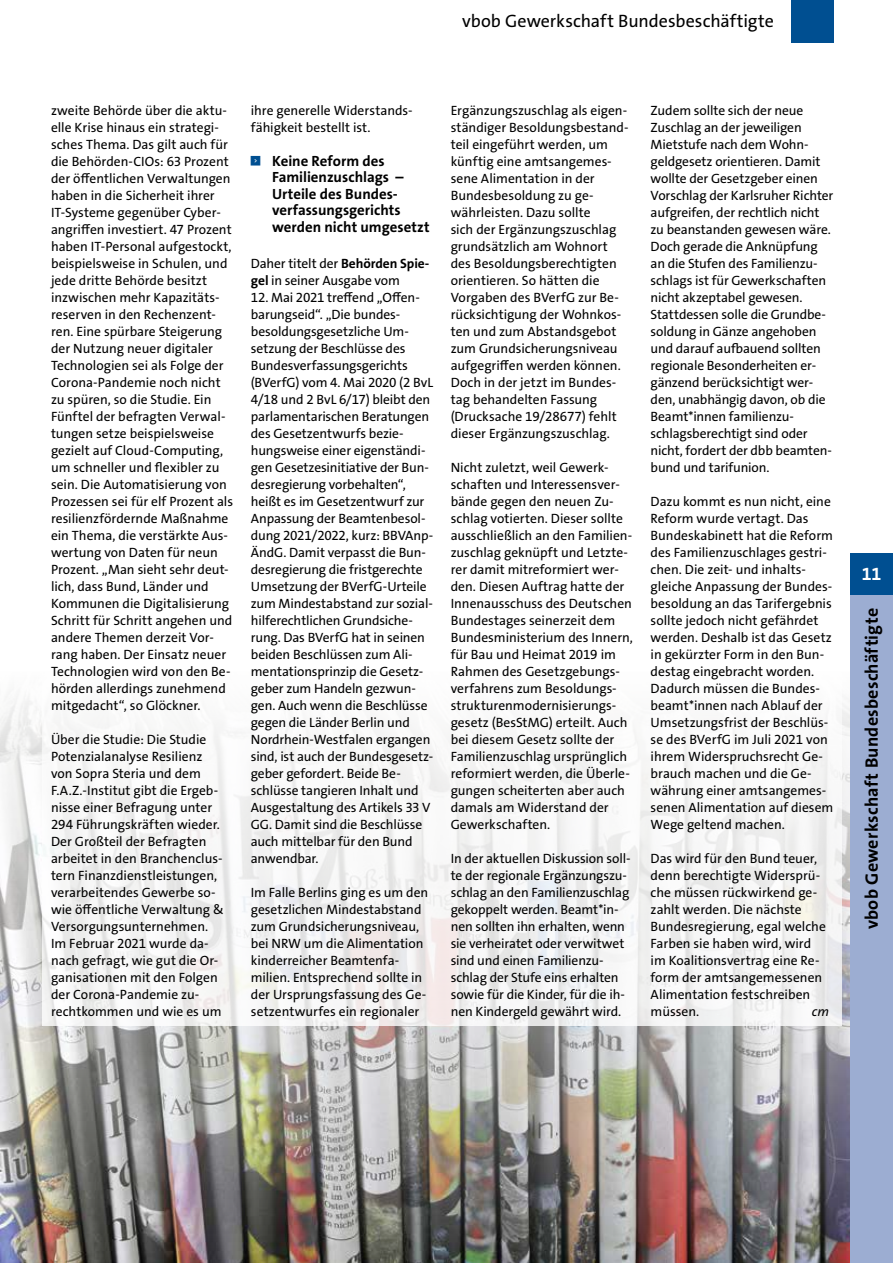
<style>
.page{position:relative;width:893px;height:1263px;background:#fff}
.page>*{position:absolute;margin:0;border:0;box-sizing:border-box;transform-origin:0 0}
.t1{font:700 18px "The Sans Os F";letter-spacing:.015em;color:#000}
.t2{font:18px "The Sans Os F";color:#000}
.t3{font:700 18px "The Sans Os F";color:#fff}
.t4{font:700 14.85px/16.5px "The Sans Os F";color:#000}
.Grundtext{font:13.5px/17px "The Sans Os F";letter-spacing:-.005em;color:#000}
.Grundtext-2{font:italic 13.5px "The Sans Os F";color:#000}
.t5{font:6.15px "Top Numbers";color:#004f91}
.s1{font-weight:700}
</style>
<div class="page">
<img style="left:0;top:698px;width:850px;height:565px">
<div style="left:43px;top:106px;width:799px;height:920px;background:#fff"></div>
<div style="left:850px;top:553px;width:43px;height:42px;background:#004f91"></div>
<div style="left:850px;top:595px;width:43px;height:668px;background:#9cadd2"></div>
<div style="left:791px;top:0;width:42px;height:43px;background:#004f91"></div>
<h1 class="t2" style="left:462px;top:10px;width:313px">vbob Gewerkschaft Bundesbeschäftigte</h1>
<p class="Grundtext" style="left:51px;top:102px;width:184px">zweite Behörde über die aktu&shy;elle Krise hinaus ein strategi&shy;sches Thema. Das gilt auch für die Behörden-CIOs: 63 Prozent der öffentlichen Verwaltungen haben in die Sicherheit ihrer<br>IT-Systeme gegenüber Cyber&shy;angriffen investiert. 47 Prozent haben IT-Personal aufgestockt, beispielsweise in Schulen, und jede dritte Behörde besitzt inzwischen mehr Kapazitäts&shy;reserven in den Rechenzent&shy;ren. Eine spürbare Steigerung der Nutzung neuer digitaler<br>Technologien sei als Folge der<br>Corona-Pandemie noch nicht zu spüren, so die Studie. Ein<br>Fünftel der befragten Verwal&shy;tungen setze beispielsweise gezielt auf Cloud-Computing, um schneller und flexibler zu sein. Die Automatisierung von<br>Prozessen sei für elf Prozent als resilienzfördernde Maßnahme ein Thema, die verstärkte Aus&shy;wertung von Daten für neun<br>Prozent. „Man sieht sehr deut&shy;lich, dass Bund, Länder und<br>Kommunen die Digitalisierung<br>Schritt für Schritt angehen und andere Themen derzeit Vor&shy;rang haben. Der Einsatz neuer<br>Technologien wird von den Be&shy;hörden allerdings zunehmend mitgedacht“, so Glöckner.</p>
<p class="Grundtext" style="left:51px;top:731px;width:174px">Über die Studie: Die Studie<br>Potenzialanalyse Resilienz von Sopra Steria und dem<br>F.A.Z.-Institut gibt die Ergeb&shy;nisse einer Befragung unter<br>294 Führungskräften wieder.<br>Der Großteil der Befragten arbeitet in den Branchenclus&shy;tern Finanzdienstleistungen, verarbeitendes Gewerbe so&shy;wie öffentliche Verwaltung &amp;<br>Versorgungsunternehmen.<br>Im Februar 2021 wurde da&shy;nach gefragt, wie gut die Or&shy;ganisationen mit den Folgen der Corona-Pandemie zu&shy;rechtkommen und wie es um</p>
<p class="Grundtext" style="left:251px;top:102px;width:162px">ihre generelle Widerstands&shy;fähigkeit bestellt ist.</p>
<p class="t5" style="left:251px;top:156px;width:11px">&lt;</p>
<p class="t4" style="left:272px;top:153px;width:159px">Keine Reform des<br>Familienzuschlags –<br>Urteile des Bundes&shy;verfassungsgerichts werden nicht umgesetzt</p>
<p class="Grundtext" style="left:251px;top:255px;width:180px">Daher titelt der <span class="s1">Behörden Spie&shy;gel</span> in seiner Ausgabe vom</p>
<p class="Grundtext" style="left:251px;top:289px;width:184px">12. Mai 2021 treffend „Offen&shy;barungseid“. „Die bundes&shy;besoldungsgesetzliche Um&shy;setzung der Beschlüsse des<br>Bundesverfassungsgerichts (BVerfG) vom 4. Mai 2020 (2 BvL<br>4/18 und 2 BvL 6/17) bleibt den parlamentarischen Beratungen des Gesetzentwurfs bezie&shy;hungsweise einer eigenständi&shy;gen Gesetzesinitiative der Bun&shy;desregierung vorbehalten“, heißt es im Gesetzentwurf zur<br>Anpassung der Beamtenbesol&shy;dung 2021/2022, kurz: BBVAnp-<br>ÄndG. Damit verpasst die Bun&shy;desregierung die fristgerechte<br>Umsetzung der BVerfG-Urteile zum Mindestabstand zur sozial&shy;hilferechtlichen Grundsiche&shy;rung. Das BVerfG hat in seinen beiden Beschlüssen zum Ali&shy;mentationsprinzip die Gesetz&shy;geber zum Handeln gezwun&shy;gen. Auch wenn die Beschlüsse gegen die Länder Berlin und<br>Nordrhein-Westfalen ergangen sind, ist auch der Bundesgesetz&shy;geber gefordert. Beide Be&shy;schlüsse tangieren Inhalt und<br>Ausgestaltung des Artikels 33 V<br>GG. Damit sind die Beschlüsse auch mittelbar für den Bund anwendbar.</p>
<p class="Grundtext" style="left:251px;top:884px;width:179px">Im Falle Berlins ging es um den gesetzlichen Mindestabstand zum Grundsicherungsniveau, bei NRW um die Alimentation kinderreicher Beamtenfa&shy;milien. Entsprechend sollte in der Ursprungsfassung des Ge&shy;setzentwurfes ein regionaler</p>
<p class="Grundtext" style="left:451px;top:102px;width:179px">Ergänzungszuschlag als eigen&shy;ständiger Besoldungsbestand&shy;teil eingeführt werden, um künftig eine amtsangemes&shy;sene Alimentation in der<br>Bundesbesoldung zu ge&shy;währleisten. Dazu sollte<br>sich der Ergänzungszuschlag grundsätzlich am Wohnort des Besoldungsberechtigten orientieren. So hätten die<br>Vorgaben des BVerfG zur Be&shy;rücksichtigung der Wohnkos&shy;ten und zum Abstandsgebot zum Grundsicherungsniveau aufgegriffen werden können.<br>Doch in der jetzt im Bundes&shy;tag behandelten Fassung (Drucksache 19/28677) fehlt dieser Ergänzungszuschlag.</p>
<p class="Grundtext" style="left:451px;top:459px;width:184px">Nicht zuletzt, weil Gewerk&shy;schaften und Interessensver&shy;bände gegen den neuen Zu&shy;schlag votierten. Dieser sollte ausschließlich an den Familien&shy;zuschlag geknüpft und Letzte&shy;rer damit mitreformiert wer&shy;den. Diesen Auftrag hatte der<br>Innenausschuss des Deutschen<br>Bundestages seinerzeit dem<br>Bundesministerium des Innern, für Bau und Heimat 2019 im<br>Rahmen des Gesetzgebungs&shy;verfahrens zum Besoldungs&shy;strukturenmodernisierungs&shy;gesetz (BesStMG) erteilt. Auch bei diesem Gesetz sollte der<br>Familienzuschlag ursprünglich reformiert werden, die Überle&shy;gungen scheiterten aber auch damals am Widerstand der<br>Gewerkschaften.</p>
<p class="Grundtext" style="left:451px;top:850px;width:182px">In der aktuellen Diskussion soll&shy;te der regionale Ergänzungszu&shy;schlag an den Familienzuschlag gekoppelt werden. Beamt*in&shy;nen sollten ihn erhalten, wenn sie verheiratet oder verwitwet sind und einen Familienzu&shy;schlag der Stufe eins erhalten sowie für die Kinder, für die ih&shy;nen Kindergeld gewährt wird.</p>
<p class="Grundtext" style="left:651px;top:102px;width:184px">Zudem sollte sich der neue<br>Zuschlag an der jeweiligen<br>Mietstufe nach dem Wohn&shy;geldgesetz orientieren. Damit wollte der Gesetzgeber einen<br>Vorschlag der Karlsruher Richter aufgreifen, der rechtlich nicht zu beanstanden gewesen wäre.<br>Doch gerade die Anknüpfung an die Stufen des Familienzu&shy;schlags ist für Gewerkschaften nicht akzeptabel gewesen.<br>Stattdessen solle die Grundbe&shy;soldung in Gänze angehoben und darauf aufbauend sollten regionale Besonderheiten er&shy;gänzend berücksichtigt wer&shy;den, unabhängig davon, ob die<br>Beamt*innen familienzu&shy;schlagsberechtigt sind oder nicht, fordert der dbb beamten&shy;bund und tarifunion.</p>
<p class="Grundtext" style="left:651px;top:493px;width:184px">Dazu kommt es nun nicht, eine<br>Reform wurde vertagt. Das<br>Bundeskabinett hat die Reform des Familienzuschlages gestri&shy;chen. Die zeit- und inhalts&shy;gleiche Anpassung der Bundes&shy;besoldung an das Tarifergebnis sollte jedoch nicht gefährdet werden. Deshalb ist das Gesetz in gekürzter Form in den Bun&shy;destag eingebracht worden.<br>Dadurch müssen die Bundes&shy;beamt*innen nach Ablauf der<br>Umsetzungsfrist der Beschlüs&shy;se des BVerfG im Juli 2021 von ihrem Widerspruchsrecht Ge&shy;brauch machen und die Ge&shy;währung einer amtsangemes&shy;senen Alimentation auf diesem<br>Wege geltend machen.</p>
<p class="Grundtext" style="left:651px;top:850px;width:177px">Das wird für den Bund teuer, denn berechtigte Widersprü&shy;che müssen rückwirkend ge&shy;zahlt werden. Die nächste<br>Bundesregierung, egal welche<br>Farben sie haben wird, wird im Koalitionsvertrag eine Re&shy;form der amtsangemessenen<br>Alimentation festschreiben müssen.</p>
<p class="Grundtext-2" style="left:812px;top:1003px;width:19px">cm</p>
<h1 class="t3" style="left:862px;top:562px;width:21px">11</h1>
<h1 class="t1" style="left:860px;top:929px;width:323px;rotate:-90deg">vbob Gewerkschaft Bundesbeschäftigte</h1>
</div>
